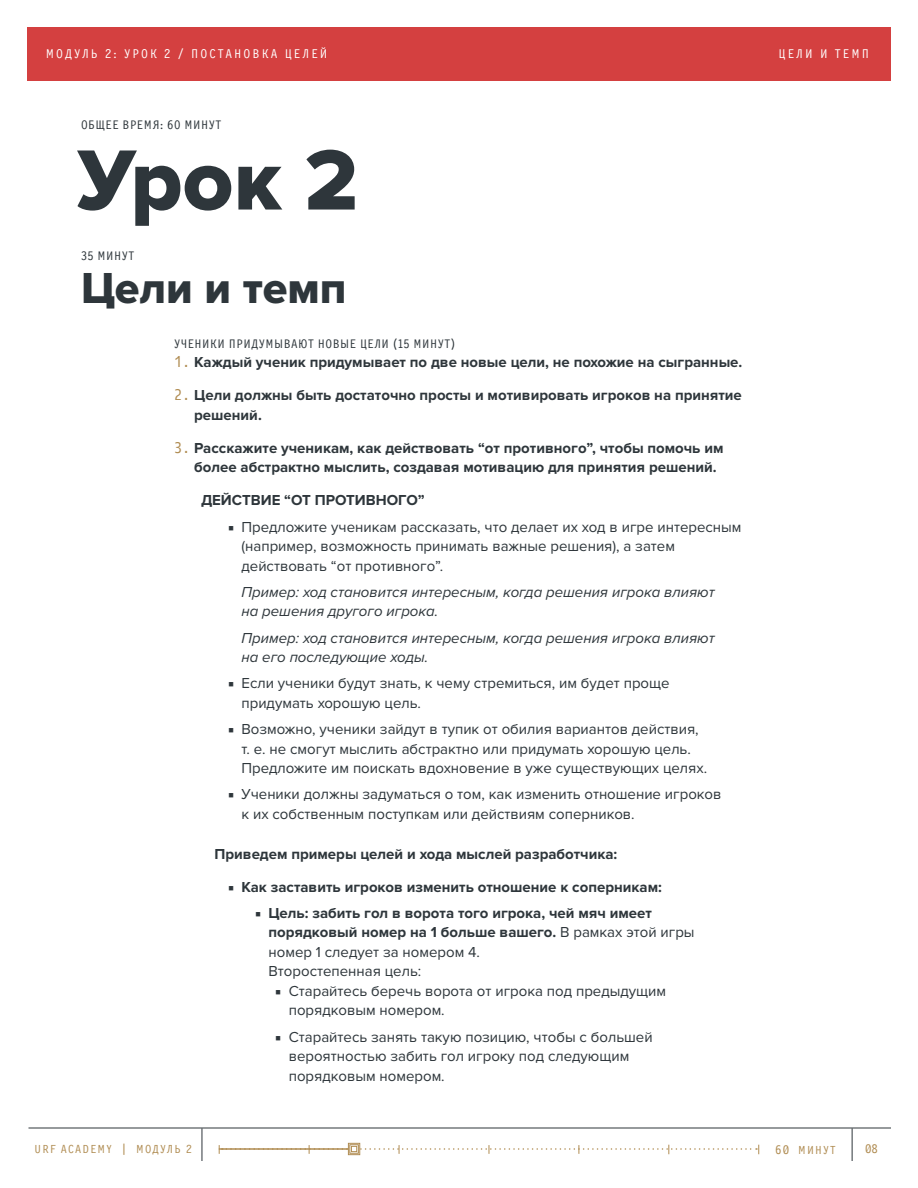
<style>
.page{position:relative;width:918px;height:1188px;background:#fff}
.page>*{position:absolute;margin:0;border:0;box-sizing:border-box;transform-origin:0 0}
.t1{font:88.5px "Proxima Nova Extrabld";color:#2e363b}
.t2{font:45px "Proxima Nova Extrabld";color:#2e363b}
.t3{font:15px/19.5px "Proxima Nova";color:#2e363b}
.bullets{font:700 15px/19.5px "Proxima Nova";color:#2e363b}
.bullets-2{font:italic 15px/19.5px "Proxima Nova";color:#2e363b}
.t4{font:13.05px "New Letter Gothic C";letter-spacing:.16em;color:#fff}
.t5{font:12.75px "New Letter Gothic C";letter-spacing:.04em;color:#2e363b}
.t6{font:12px "New Letter Gothic C";letter-spacing:.105em;color:#b08c52}
.t7{font:12px "Eco Coding WGL4 W01";color:#b08c52}
.s1{font-family:"Eco Coding WGL4 W01";font-weight:400;color:#b08c52}
.s2{font-family:"Minion Pro"}
.s3{font-family:"Minion Pro";font-weight:400}
.s4{font-weight:400}
.s5{font-family:"Eco Coding WGL4 W01"}
</style>
<div class="page">
<hr style="left:28px;top:1128px;width:863px;height:1px;background:#2e363b">
<hr style="left:202px;top:1128px;width:1px;height:33px;background:#2e363b">
<hr style="left:852px;top:1128px;width:1px;height:33px;background:#2e363b">
<div style="left:27px;top:27px;width:864px;height:54px;background:#d44040"></div>
<svg style="left:348px;top:1143px;width:12px;height:12px"></svg>
<svg style="left:219px;top:1145px;width:540px;height:9px"></svg>
<p class="t4" style="left:46px;top:46px;width:283px">МОДУЛЬ 2: УРОК 2 / ПОСТАНОВКА ЦЕЛЕЙ</p>
<p class="t4" style="left:779px;top:46px;width:92px">ЦЕЛИ И ТЕМП</p>
<p class="t5" style="left:81px;top:118px;width:142px">ОБЩЕЕ ВРЕМЯ: 60 МИНУТ</p>
<p class="t1" style="left:78px;top:129px;width:282px">Урок 2</p>
<p class="t5" style="left:81px;top:249px;width:55px">35 МИНУТ</p>
<p class="t2" style="left:81px;top:262px;width:267px">Цели и темп</p>
<p class="t5" style="left:174px;top:337px;width:283px">УЧЕНИКИ ПРИДУМЫВАЮТ НОВЫЕ ЦЕЛИ (15 МИНУТ)</p>
<p class="bullets" style="left:174px;top:353px;width:570px"><span class="s1">1.</span> Каждый ученик придумывает по две новые цели, не похожие на сыгранные.</p>
<p class="bullets" style="left:194px;top:386px;width:549px;text-indent:-20px"><span class="s1">2.</span> Цели должны быть достаточно просты и мотивировать игроков на принятие решений.</p>
<p class="bullets" style="left:194px;top:438px;width:531px;text-indent:-20px"><span class="s1">3.</span> Расскажите ученикам, как действовать “от противного”, чтобы помочь им более абстрактно мыслить, создавая мотивацию для принятия решений.</p>
<p class="bullets" style="left:201px;top:491px;width:225px">ДЕЙСТВИЕ “ОТ ПРОТИВНОГО”</p>
<p class="t3" style="left:242px;top:517px;width:502px;text-indent:-14px"><span class="s2">■</span> Предложите ученикам рассказать, что делает их ход в игре интересным (например, возможность принимать важные решения), а затем действовать “от противного”.</p>
<p class="bullets-2" style="left:242px;top:582px;width:475px">Пример: ход становится интересным, когда решения игрока влияют на решения другого игрока.</p>
<p class="bullets-2" style="left:242px;top:628px;width:475px">Пример: ход становится интересным, когда решения игрока влияют на его последующие ходы.</p>
<p class="t3" style="left:242px;top:674px;width:430px;text-indent:-14px"><span class="s2">■</span> Если ученики будут знать, к чему стремиться, им будет проще придумать хорошую цель.</p>
<p class="t3" style="left:242px;top:720px;width:467px;text-indent:-14px"><span class="s2">■</span> Возможно, ученики зайдут в тупик от обилия вариантов действия, т. е. не смогут мыслить абстрактно или придумать хорошую цель.<br>Предложите им поискать вдохновение в уже существующих целях.</p>
<p class="t3" style="left:242px;top:785px;width:481px;text-indent:-14px"><span class="s2">■</span> Ученики должны задуматься о том, как изменить отношение игроков к их собственным поступкам или действиям соперников.</p>
<p class="bullets" style="left:214px;top:844px;width:404px">Приведем примеры целей и хода мыслей разработчика:</p>
<p class="bullets" style="left:228px;top:877px;width:435px"><span class="s3">■</span> Как заставить игроков изменить отношение к соперникам:</p>
<p class="bullets" style="left:268px;top:903px;width:428px;text-indent:-14px"><span class="s3">■</span> Цель: забить гол в ворота того игрока, чей мяч имеет порядковый номер на 1 больше вашего. <span class="s4">В рамках этой игры номер 1 следует за номером 4.<br>Второстепенная цель:</span></p>
<p class="t3" style="left:289px;top:981px;width:379px;text-indent:-14px"><span class="s2">■</span> Старайтесь беречь ворота от игрока под предыдущим порядковым номером.</p>
<p class="t3" style="left:289px;top:1027px;width:365px;text-indent:-14px"><span class="s2">■</span> Старайтесь занять такую позицию, чтобы с большей вероятностью забить гол игроку под следующим порядковым номером.</p>
<p class="t6" style="left:34px;top:1143px;width:159px">URF ACADEMY <span class="s5">|</span> МОДУЛЬ 2</p>
<p class="t6" style="left:775px;top:1144px;width:62px"><span class="s5">60</span> МИНУТ</p>
<p class="t7" style="left:865px;top:1142px;width:14px">08</p>
</div>
